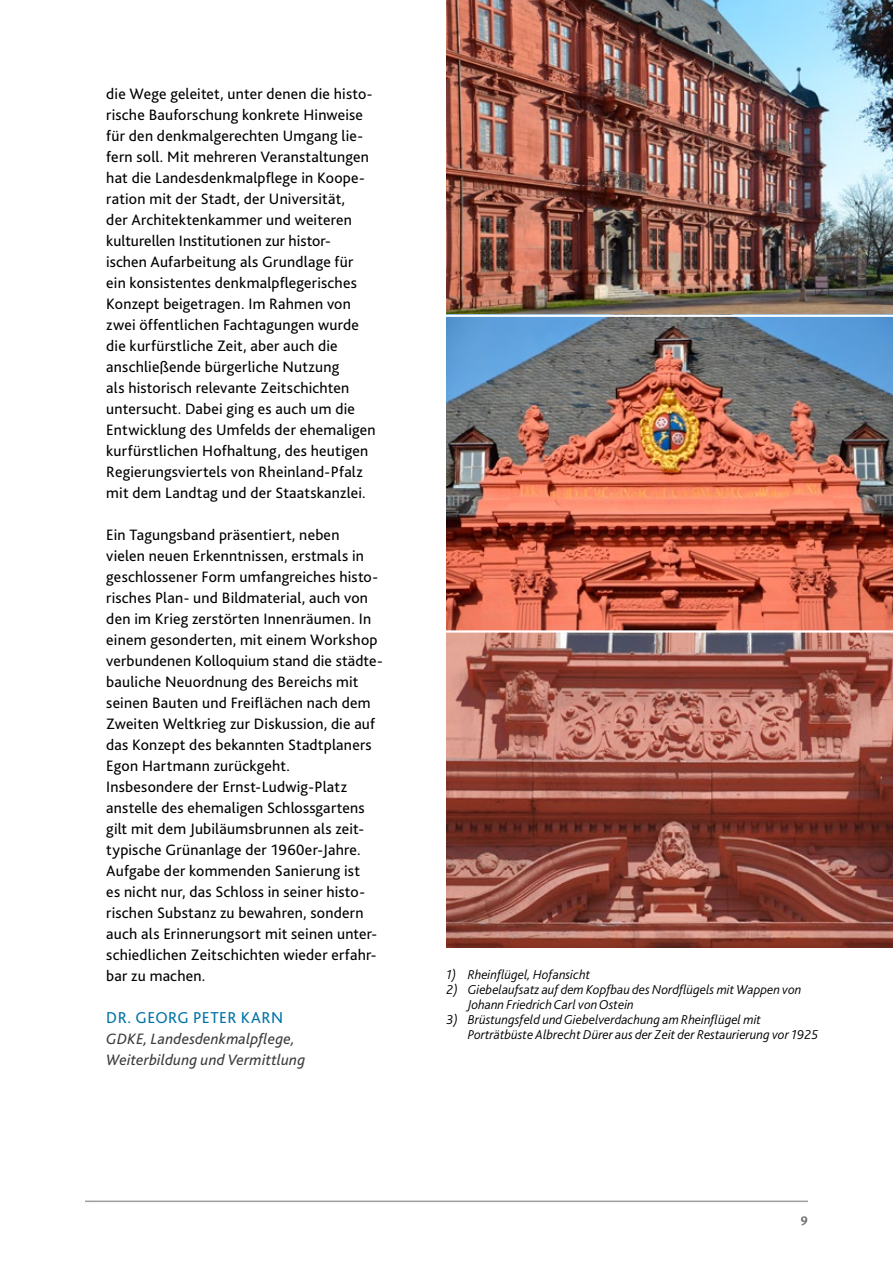
<style>
.page{position:relative;width:893px;height:1263px;background:#fff}
.page>*{position:absolute;margin:0;border:0;box-sizing:border-box;transform-origin:0 0}
.autorin{font:16.5px "Bliss 2";letter-spacing:.025em;color:#0073a6}
.fliess{font:15.75px/21px "Bliss 2";letter-spacing:.015em;color:#000}
.funktion_autorin{font:italic 15.75px "Bliss 2";letter-spacing:.015em;color:#3c3c3b}
.t1{font:700 15px "Alegreya";color:#6f6f6f}
.t2{font:italic 300 13.5px/15px "Bliss 2";color:#000}
</style>
<div class="page">
<hr style="left:85px;top:1200px;width:723px;height:2px;background:#9d9d9c">
<img style="left:446px;top:0;width:447px;height:947px">
<hr style="left:442px;top:315px;width:451px;height:2px;background:#fff">
<hr style="left:442px;top:630px;width:451px;height:3px;background:#fff">
<p class="fliess" style="left:106px;top:83px;width:271px">die Wege geleitet, unter denen die histo&shy;rische Bauforschung konkrete Hinweise für den denkmalgerechten Umgang lie&shy;fern soll. Mit mehreren Veranstaltungen hat die Landesdenkmalpflege in Koope&shy;ration mit der Stadt, der Universität,<br>der Architektenkammer und weiteren kulturellen Institutionen zur histor-<br>ischen Aufarbeitung als Grundlage für ein konsistentes denkmalpflegerisches Konzept beigetragen. Im Rahmen von zwei öffentlichen Fachtagungen wurde die kurfürstliche Zeit, aber auch die anschließende bürgerliche Nutzung<br>als historisch relevante Zeitschichten untersucht. Dabei ging es auch um die Entwicklung des Umfelds der ehemaligen kurfürstlichen Hofhaltung, des heutigen Regierungsviertels von Rheinland-Pfalz mit dem Landtag und der Staatskanzlei.</p>
<p class="fliess" style="left:106px;top:524px;width:278px">Ein Tagungsband präsentiert, neben<br>vielen neuen Erkenntnissen, erstmals in geschlossener Form umfangreiches histo&shy;risches Plan- und Bildmaterial, auch von den im Krieg zerstörten Innenräumen. In einem gesonderten, mit einem Workshop verbundenen Kolloquium stand die städte&shy;bauliche Neuordnung des Bereichs mit seinen Bauten und Freiflächen nach dem Zweiten Weltkrieg zur Diskussion, die auf das Konzept des bekannten Stadtplaners Egon Hartmann zurückgeht.</p>
<p class="fliess" style="left:106px;top:776px;width:272px">Insbesondere der Ernst-Ludwig-Platz anstelle des ehemaligen Schlossgartens gilt mit dem Jubiläumsbrunnen als zeit&shy;typische Grünanlage der 1960er-Jahre.<br>Aufgabe der kommenden Sanierung ist es nicht nur, das Schloss in seiner histo&shy;rischen Substanz zu bewahren, sondern auch als Erinnerungsort mit seinen unter&shy;schiedlichen Zeitschichten wieder erfahr&shy;bar zu machen.</p>
<p class="autorin" style="left:106px;top:1007px;width:178px">DR. GEORG PETER KARN</p>
<p class="funktion_autorin" style="left:106px;top:1029px;width:190px">GDKE, Landesdenkmalpflege,</p>
<p class="funktion_autorin" style="left:106px;top:1050px;width:201px">Weiterbildung und Vermittlung</p>
<p class="t2" style="left:446px;top:967px;width:145px">1) Rheinflügel, Hofansicht</p>
<p class="t2" style="left:468px;top:982px;width:335px;text-indent:-21px">2) Giebelaufsatz auf dem Kopfbau des Nordflügels mit Wappen von<br>Johann Friedrich Carl von Ostein</p>
<p class="t2" style="left:468px;top:1012px;width:352px;text-indent:-21px">3) Brüstungsfeld und Giebelverdachung am Rheinflügel mit<br>Porträtbüste Albrecht Dürer aus der Zeit der Restaurierung vor 1925</p>
<p class="t1" style="left:801px;top:1210px;width:8px">9</p>
</div>
